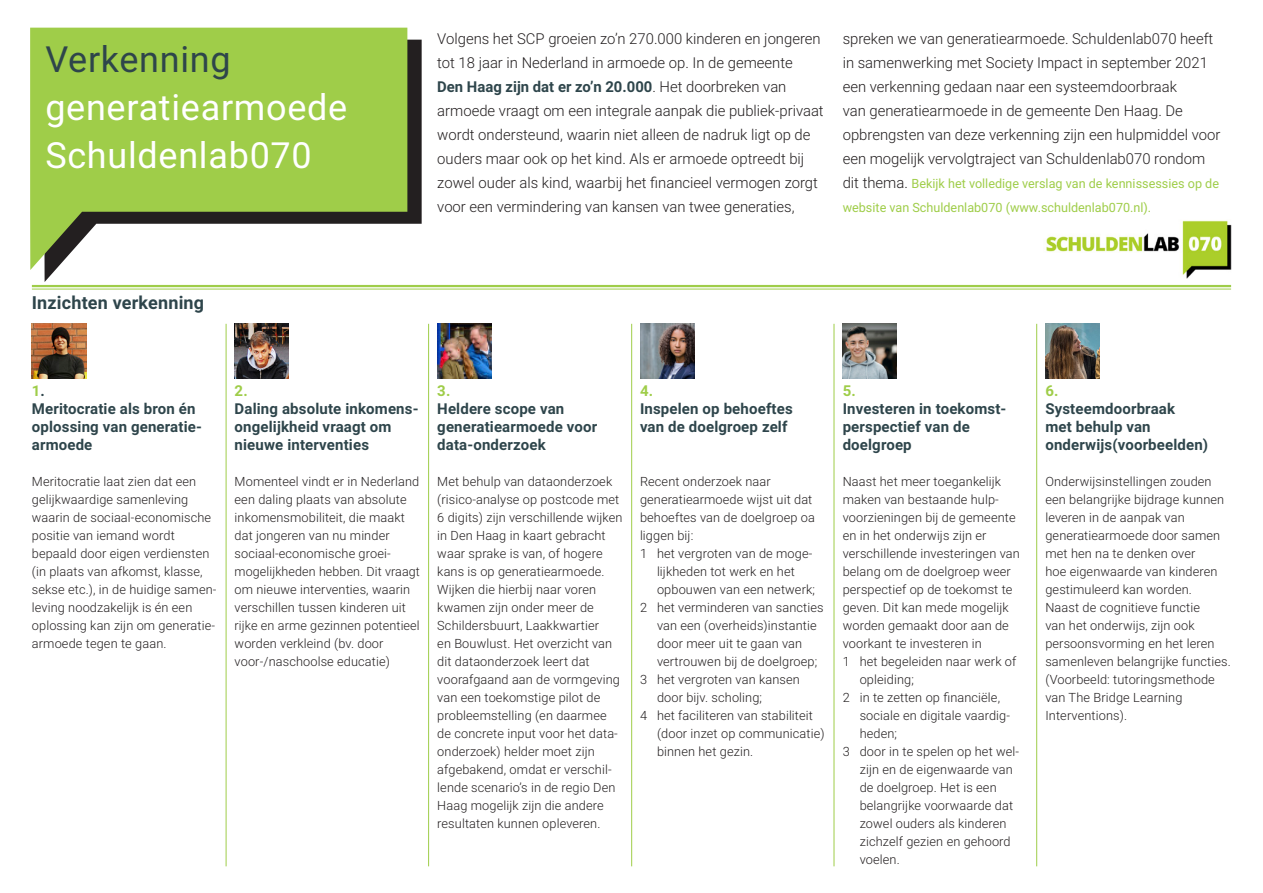
<style>
.page{position:relative;width:1263px;height:893px;background:#fff}
.page>*{position:absolute;margin:0;border:0;box-sizing:border-box;transform-origin:0 0}
.t1{font:36px "Roboto";letter-spacing:.02em;color:#fff}
.t2{font:36px "Roboto";letter-spacing:.02em;color:#2e454b}
.t3{font:700 18px "Roboto";letter-spacing:.01em;color:#2e454b}
.t4{font:300 15px/24px "Roboto";color:#231f20}
.t5{font:700 15px/18px "Roboto";letter-spacing:.01em;color:#2e454b}
.t6{font:700 15px "Roboto";color:#9fcd49}
.t7{font:300 12.75px/18px "Roboto";letter-spacing:.01em;color:#231f20}
.t8{font:12.75px/24px "Roboto";color:#9fcd49}
.s1{font-weight:700;color:#2e454b}
.s2{font-weight:300;font-size:15px;color:#231f20}
.s3{color:#2e454b}
</style>
<div class="page">
<hr style="left:32px;top:285px;width:1199px;height:2px;background:#9fcd49">
<hr style="left:32px;top:289px;width:1199px;height:1px;background:#9fcd49">
<img style="left:1046px;top:220px;width:186px;height:58px">
<hr style="left:226px;top:324px;width:1px;height:542px;background:#9fcd49">
<hr style="left:428px;top:324px;width:1px;height:542px;background:#9fcd49">
<hr style="left:631px;top:324px;width:1px;height:542px;background:#9fcd49">
<hr style="left:834px;top:324px;width:1px;height:542px;background:#9fcd49">
<hr style="left:1036px;top:324px;width:1px;height:542px;background:#9fcd49">
<img style="left:640px;top:324px;width:54px;height:54px">
<img style="left:843px;top:324px;width:54px;height:54px">
<img style="left:1045px;top:324px;width:54px;height:54px">
<img style="left:437px;top:324px;width:54px;height:54px">
<img style="left:235px;top:324px;width:54px;height:54px">
<img style="left:32px;top:324px;width:54px;height:54px">
<svg style="left:44px;top:40px;width:378px;height:242px"></svg>
<svg style="left:30px;top:28px;width:377px;height:242px;fill:#9fcd49"></svg>
<p class="t2" style="left:45px;top:34px;width:187px">Verkenning</p>
<p class="t1" style="left:45px;top:82px;width:303px">generatiearmoede</p>
<p class="t1" style="left:45px;top:130px;width:268px">Schuldenlab070</p>
<p class="t4" style="left:437px;top:26px;width:388px">Volgens het SCP groeien zo’n 270.000 kinderen en jongeren tot 18 jaar in Nederland in armoede op. In de gemeente<br><span class="s1">Den Haag zijn dat er zo’n 20.000</span>. Het doorbreken van armoede vraagt om een integrale aanpak die publiek-privaat wordt ondersteund, waarin niet alleen de nadruk ligt op de ouders maar ook op het kind. Als er armoede optreedt bij zowel ouder als kind, waarbij het financieel vermogen zorgt voor een vermindering van kansen van twee generaties,</p>
<p class="t4" style="left:843px;top:26px;width:379px">spreken we van generatiearmoede. Schuldenlab070 heeft in samenwerking met Society Impact in september 2021 een verkenning gedaan naar een systeemdoorbraak<br>van generatiearmoede in de gemeente Den Haag. De opbrengsten van deze verkenning zijn een hulpmiddel voor een mogelijk vervolgtraject van Schuldenlab070 rondom</p>
<p class="t8" style="left:843px;top:171px;width:378px"><span class="s2">dit thema.</span> Bekijk het volledige verslag van de kennissessies op de website van Schuldenlab070 (www.schuldenlab070.nl).</p>
<p class="t3" style="left:32px;top:290px;width:174px">Inzichten verkenning</p>
<p class="t6" style="left:32px;top:380px;width:15px">1<span class="s3">.</span></p>
<p class="t5" style="left:32px;top:399px;width:165px">Meritocratie als bron én</p>
<p class="t5" style="left:32px;top:417px;width:172px">oplossing van generatie&shy;armoede</p>
<p class="t7" style="left:32px;top:472px;width:186px">Meritocratie laat zien dat een gelijkwaardige samenleving waarin de sociaal-economische positie van iemand wordt bepaald door eigen verdiensten (in plaats van afkomst, klasse, sekse etc.), in de huidige samen-</p>
<p class="t7" style="left:32px;top:598px;width:162px">leving noodzakelijk is én een</p>
<p class="t7" style="left:32px;top:616px;width:185px">oplossing kan zijn om generatie&shy;armoede tegen te gaan.</p>
<p class="t6" style="left:235px;top:380px;width:15px">2.</p>
<p class="t5" style="left:235px;top:399px;width:185px">Daling absolute inkomens&shy;ongelijkheid vraagt om nieuwe interventies</p>
<p class="t7" style="left:235px;top:472px;width:186px">Momenteel vindt er in Nederland een daling plaats van absolute inkomensmobiliteit, die maakt</p>
<p class="t7" style="left:235px;top:526px;width:187px">dat jongeren van nu minder sociaal-economische groei&shy;mogelijkheden hebben. Dit vraagt</p>
<p class="t7" style="left:235px;top:580px;width:177px">om nieuwe interventies, waarin verschillen tussen kinderen uit</p>
<p class="t7" style="left:235px;top:616px;width:187px">rijke en arme gezinnen potentieel</p>
<p class="t7" style="left:235px;top:634px;width:157px">worden verkleind (bv. door voor-/naschoolse educatie)</p>
<p class="t6" style="left:437px;top:380px;width:15px">3.</p>
<p class="t5" style="left:437px;top:399px;width:161px">Heldere scope van generatiearmoede voor data-onderzoek</p>
<p class="t7" style="left:437px;top:472px;width:187px">Met behulp van dataonderzoek (risico-analyse op postcode met<br>6 digits) zijn verschillende wijken in Den Haag in kaart gebracht waar sprake is van, of hogere kans is op generatiearmoede.<br>Wijken die hierbij naar voren kwamen zijn onder meer de<br>Schildersbuurt, Laakkwartier<br>en Bouwlust. Het overzicht van dit dataonderzoek leert dat voorafgaand aan de vormgeving van een toekomstige pilot de probleemstelling (en daarmee de concrete input voor het data-</p>
<p class="t7" style="left:437px;top:742px;width:159px">onderzoek) helder moet zijn</p>
<p class="t7" style="left:437px;top:760px;width:180px">afgebakend, omdat er verschil&shy;lende scenario’s in de regio Den<br>Haag mogelijk zijn die andere resultaten kunnen opleveren.</p>
<p class="t6" style="left:640px;top:380px;width:15px">4.</p>
<p class="t5" style="left:640px;top:399px;width:154px">Inspelen op behoeftes</p>
<p class="t5" style="left:640px;top:417px;width:149px">van de doelgroep zelf</p>
<p class="t7" style="left:640px;top:472px;width:176px">Recent onderzoek naar generatiearmoede wijst uit dat behoeftes van de doelgroep oa liggen bij:</p>
<p class="t7" style="left:657px;top:544px;width:159px;text-indent:-17px">1 het vergroten van de moge&shy;lijkheden tot werk en het opbouwen van een netwerk;</p>
<p class="t7" style="left:657px;top:598px;width:168px;text-indent:-17px">2 het verminderen van sancties van een (overheids)instantie door meer uit te gaan van vertrouwen bij de doelgroep;</p>
<p class="t7" style="left:657px;top:670px;width:144px;text-indent:-17px">3 het vergroten van kansen door bijv. scholing;</p>
<p class="t7" style="left:657px;top:706px;width:169px;text-indent:-17px">4 het faciliteren van stabiliteit (door inzet op communicatie) binnen het gezin.</p>
<p class="t6" style="left:843px;top:380px;width:15px">5.</p>
<p class="t5" style="left:843px;top:399px;width:165px">Investeren in toekomst&shy;perspectief van de doelgroep</p>
<p class="t7" style="left:843px;top:472px;width:179px">Naast het meer toegankelijk maken van bestaande hulp&shy;voorzieningen bij de gemeente en in het onderwijs zijn er verschillende investeringen van belang om de doelgroep weer perspectief op de toekomst te geven. Dit kan mede mogelijk worden gemaakt door aan de voorkant te investeren in</p>
<p class="t7" style="left:860px;top:652px;width:158px;text-indent:-17px">1 het begeleiden naar werk of opleiding;</p>
<p class="t7" style="left:860px;top:688px;width:152px;text-indent:-17px">2 in te zetten op financiële, sociale en digitale vaardig-</p>
<p class="t7" style="left:860px;top:724px;width:39px">heden;</p>
<p class="t7" style="left:843px;top:742px;width:178px">3 door in te spelen op het wel-</p>
<p class="t7" style="left:860px;top:760px;width:155px">zijn en de eigenwaarde van de doelgroep. Het is een belangrijke voorwaarde dat zowel ouders als kinderen zichzelf gezien en gehoord voelen.</p>
<p class="t6" style="left:1045px;top:380px;width:15px">6.</p>
<p class="t5" style="left:1045px;top:399px;width:164px">Systeemdoorbraak<br>met behulp van onderwijs(voorbeelden)</p>
<p class="t7" style="left:1045px;top:472px;width:187px">Onderwijsinstellingen zouden een belangrijke bijdrage kunnen leveren in de aanpak van generatiearmoede door samen met hen na te denken over<br>hoe eigenwaarde van kinderen gestimuleerd kan worden.<br>Naast de cognitieve functie<br>van het onderwijs, zijn ook persoonsvorming en het leren samenleven belangrijke functies. (Voorbeeld: tutoringsmethode van The Bridge Learning<br>Interventions).</p>
</div>
